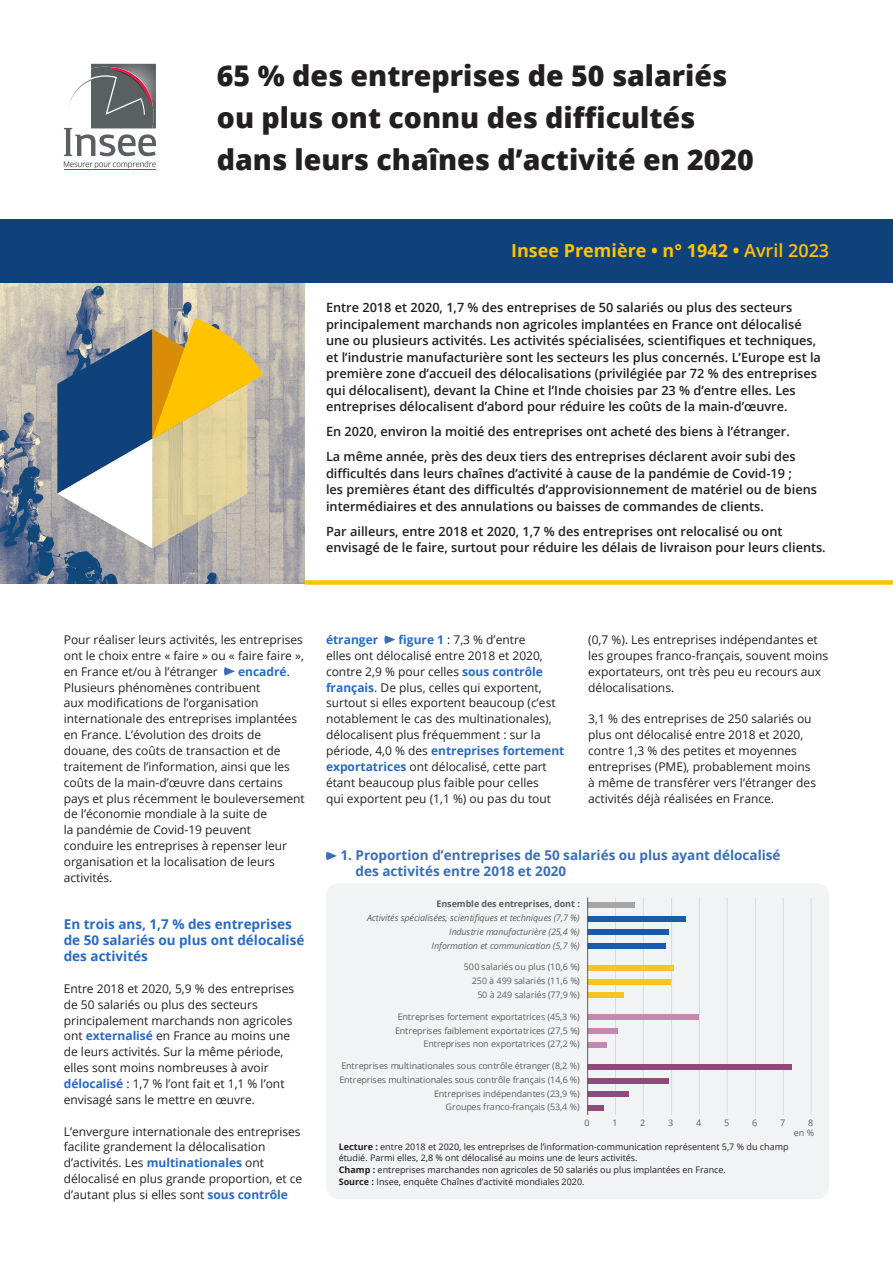
<style>
.page{position:relative;width:893px;height:1263px;background:#fff}
.page>*{position:absolute;margin:0;border:0;box-sizing:border-box;transform-origin:0 0}
.sur_titre{font:800 28.5px/42px "Open Sans";color:#231f20}
.bandeau{font:700 18px "Open Sans";color:#ffc300}
.titre_figure_encadré{font:700 13.5px/16.2px "Open Sans";color:#396eb7}
.Intertitre{font:700 13.5px/15.9px "Open Sans";color:#286ac7}
.intro{font:600 12.75px/16.5px "Open Sans";color:#231f20}
.texte{font:12px/15.9px "Open Sans";color:#231f20}
.texte-2{font:700 12px "Open Sans";color:#286ac7}
.t1{font:9px/13.6px "Open Sans";letter-spacing:-.025em;color:#5b5e5f;text-align:right}
.Légende_figure{font:9px/10.8px "Open Sans";color:#231f20}
.t2{font:italic 9px/13.6px "Open Sans";letter-spacing:-.025em;color:#5b5e5f;text-align:right}
.s1{font-weight:600}
.s2{font-weight:700;color:#286ac7}
.s3{font-weight:700;font-style:normal}
.s4{font-weight:700}
</style>
<div class="page">
<hr style="left:64px;top:170px;width:92px;height:1px;background:#e91847">
<svg style="left:64px;top:64px;width:92px;height:104px"></svg>
<img style="left:0;top:282px;width:305px;height:302px">
<div style="left:305px;top:580px;width:588px;height:5px;background:#ffc300"></div>
<svg style="left:224px;top:667px;width:11px;height:9px"></svg>
<svg style="left:57px;top:318px;width:206px;height:230px;background:#a9a68a"></svg>
<svg style="left:384px;top:635px;width:11px;height:9px"></svg>
<div style="left:326px;top:883px;width:503px;height:316px;background:#f2f3f4;border-radius:13px"></div>
<hr style="left:811px;top:897px;width:1px;height:218px;background:#dadbda">
<hr style="left:783px;top:897px;width:1px;height:218px;background:#dadbda">
<hr style="left:755px;top:897px;width:1px;height:218px;background:#dadbda">
<hr style="left:727px;top:897px;width:1px;height:218px;background:#dadbda">
<hr style="left:699px;top:897px;width:1px;height:218px;background:#dadbda">
<hr style="left:671px;top:897px;width:1px;height:218px;background:#dadbda">
<hr style="left:643px;top:897px;width:1px;height:218px;background:#dadbda">
<hr style="left:615px;top:897px;width:1px;height:218px;background:#dadbda">
<div style="left:587px;top:902px;width:48px;height:5px;background:#a6a6a6"></div>
<div style="left:587px;top:916px;width:98px;height:5px;background:#1a5ba9"></div>
<div style="left:587px;top:930px;width:81px;height:5px;background:#1a5ba9"></div>
<div style="left:587px;top:943px;width:79px;height:6px;background:#1a5ba9"></div>
<div style="left:587px;top:965px;width:87px;height:6px;background:#fec126"></div>
<div style="left:587px;top:979px;width:84px;height:5px;background:#fec126"></div>
<div style="left:587px;top:992px;width:37px;height:6px;background:#fec126"></div>
<div style="left:587px;top:1014px;width:112px;height:6px;background:#c387b0"></div>
<div style="left:587px;top:1028px;width:31px;height:6px;background:#c387b0"></div>
<div style="left:587px;top:1042px;width:20px;height:6px;background:#c387b0"></div>
<div style="left:587px;top:1105px;width:17px;height:6px;background:#8f497b"></div>
<div style="left:587px;top:1064px;width:204px;height:6px;background:#8f497b"></div>
<div style="left:587px;top:1078px;width:81px;height:5px;background:#8f497b"></div>
<div style="left:587px;top:1091px;width:42px;height:6px;background:#8f497b"></div>
<hr style="left:587px;top:897px;width:1px;height:218px;background:#5b5e5f">
<svg style="left:326px;top:852px;width:11px;height:8px"></svg>
<div style="left:0;top:219px;width:893px;height:63px;background:#0f417a"></div>
<p class="sur_titre" style="left:217px;top:53px;width:539px">65 % des entreprises de 50 salariés ou plus ont connu des difficultés dans leurs chaînes d’activité en 2020</p>
<p class="bandeau" style="left:511px;top:238px;width:320px">Insee Première • n° 1942 • <span class="s1">Avril 2023</span></p>
<p class="intro" style="left:326px;top:299px;width:496px">Entre 2018 et 2020, 1,7 % des entreprises de 50 salariés ou plus des secteurs principalement marchands non agricoles implantées en France ont délocalisé une ou plusieurs activités. Les activités spécialisées, scientifiques et techniques, et l’industrie manufacturière sont les secteurs les plus concernés. L’Europe est la première zone d’accueil des délocalisations (privilégiée par 72 % des entreprises qui délocalisent), devant la Chine et l’Inde choisies par 23 % d’entre elles. Les entreprises délocalisent d’abord pour réduire les coûts de la main-d’œuvre.</p>
<p class="intro" style="left:326px;top:423px;width:465px">En 2020, environ la moitié des entreprises ont acheté des biens à l’étranger.</p>
<p class="intro" style="left:326px;top:448px;width:492px">La même année, près des deux tiers des entreprises déclarent avoir subi des difficultés dans leurs chaînes d’activité à cause de la pandémie de Covid-19 ;<br>les premières étant des difficultés d’approvisionnement de matériel ou de biens intermédiaires et des annulations ou baisses de commandes de clients.</p>
<p class="intro" style="left:326px;top:523px;width:501px">Par ailleurs, entre 2018 et 2020, 1,7 % des entreprises ont relocalisé ou ont envisagé de le faire, surtout pour réduire les délais de livraison pour leurs clients.</p>
<p class="texte" style="left:64px;top:631px;width:242px;text-align:justify">Pour réaliser leurs activités, les entreprises ont le choix entre « faire » ou « faire faire », en France et/ou à l’étranger</p>
<p class="texte" style="left:64px;top:663px;width:243px;text-indent:174px"><span class="s2">encadré</span>.<br>Plusieurs phénomènes contribuent<br>aux modifications de l’organisation internationale des entreprises implantées en France. L’évolution des droits de douane, des coûts de transaction et de traitement de l’information, ainsi que les coûts de la main-d’œuvre dans certains pays et plus récemment le bouleversement de l’économie mondiale à la suite de<br>la pandémie de Covid-19 peuvent<br>conduire les entreprises à repenser leur organisation et la localisation de leurs activités.</p>
<p class="Intertitre" style="left:64px;top:916px;width:242px">En trois ans, 1,7 % des entreprises de 50 salariés ou plus ont délocalisé des activités</p>
<p class="texte" style="left:64px;top:980px;width:232px">Entre 2018 et 2020, 5,9 % des entreprises de 50 salariés ou plus des secteurs principalement marchands non agricoles ont <span class="s2">externalisé</span> en France au moins une de leurs activités. Sur la même période, elles sont moins nombreuses à avoir <span class="s2">délocalisé</span> : 1,7 % l’ont fait et 1,1 % l’ont envisagé sans le mettre en œuvre.</p>
<p class="texte" style="left:64px;top:1123px;width:240px">L’envergure internationale des entreprises facilite grandement la délocalisation d’activités. Les <span class="s2">multinationales</span> ont délocalisé en plus grande proportion, et ce d’autant plus si elles sont <span class="s2">sous contrôle</span></p>
<p class="texte" style="left:326px;top:631px;width:240px;text-indent:73px"><span class="s2">figure 1</span> : 7,3 % d’entre<br>elles ont délocalisé entre 2018 et 2020, contre 2,9 % pour celles <span class="s2">sous contrôle français</span>. De plus, celles qui exportent, surtout si elles exportent beaucoup (c’est notablement le cas des multinationales), délocalisent plus fréquemment : sur la période, 4,0 % des <span class="s2">entreprises fortement exportatrices</span> ont délocalisé, cette part étant beaucoup plus faible pour celles<br>qui exportent peu (1,1 %) ou pas du tout</p>
<p class="texte" style="left:588px;top:631px;width:242px">(0,7 %). Les entreprises indépendantes et les groupes franco-français, souvent moins exportateurs, ont très peu eu recours aux délocalisations.</p>
<p class="texte-2" style="left:326px;top:631px;width:54px">étranger</p>
<p class="texte" style="left:588px;top:711px;width:229px">3,1 % des entreprises de 250 salariés ou plus ont délocalisé entre 2018 et 2020, contre 1,3 % des petites et moyennes entreprises (PME), probablement moins à même de transférer vers l’étranger des activités déjà réalisées en France.</p>
<p class="titre_figure_encadré" style="left:356px;top:847px;width:426px;text-indent:-15px">1. Proportion d’entreprises de 50 salariés ou plus ayant délocalisé des activités entre 2018 et 2020</p>
<p class="t2" style="left:367px;top:897px;width:214px"><span class="s3">Ensemble des entreprises, dont :<br></span>Activités spécialisées, scientifiques et techniques (7,7 %)<br>Industrie manufacturière (25,4 %)<br>Information et communication (5,7 %)</p>
<p class="t1" style="left:464px;top:960px;width:117px">500 salariés ou plus (10,6 %)<br>250 à 499 salariés (11,6 %)<br>50 à 249 salariés (77,9 %)</p>
<p class="t1" style="left:395px;top:1009px;width:186px">Entreprises fortement exportatrices (45,3 %)<br>Entreprises faiblement exportatrices (27,5 %)<br>Entreprises non exportatrices (27,2 %)</p>
<p class="t1" style="left:339px;top:1059px;width:242px">Entreprises multinationales sous contrôle étranger (8,2 %)<br>Entreprises multinationales sous contrôle français (14,6 %)<br>Entreprises indépendantes (23,9 %)<br>Groupes franco-français (53,4 %)</p>
<p class="t1" style="left:584px;top:1116px;width:7px">0</p>
<p class="t1" style="left:612px;top:1116px;width:7px">1</p>
<p class="t1" style="left:640px;top:1116px;width:7px">2</p>
<p class="t1" style="left:668px;top:1116px;width:7px">3</p>
<p class="t1" style="left:696px;top:1116px;width:7px">4</p>
<p class="t1" style="left:724px;top:1116px;width:7px">5</p>
<p class="t1" style="left:752px;top:1116px;width:7px">6</p>
<p class="t1" style="left:780px;top:1116px;width:7px">7</p>
<p class="t1" style="left:794px;top:1117px;width:22px;line-height:10.5px">8<br>en %</p>
<p class="Légende_figure" style="left:339px;top:1141px;width:451px"><span class="s4">Lecture :</span> entre 2018 et 2020, les entreprises de l’information-communication représentent 5,7 % du champ étudié. Parmi elles, 2,8 % ont délocalisé au moins une de leurs activités.</p>
<p class="Légende_figure" style="left:339px;top:1164px;width:389px"><span class="s4">Champ :</span> entreprises marchandes non agricoles de 50 salariés ou plus implantées en France.</p>
<p class="Légende_figure" style="left:339px;top:1176px;width:247px"><span class="s4">Source :</span> Insee, enquête Chaînes d’activité mondiales 2020.</p>
</div>
